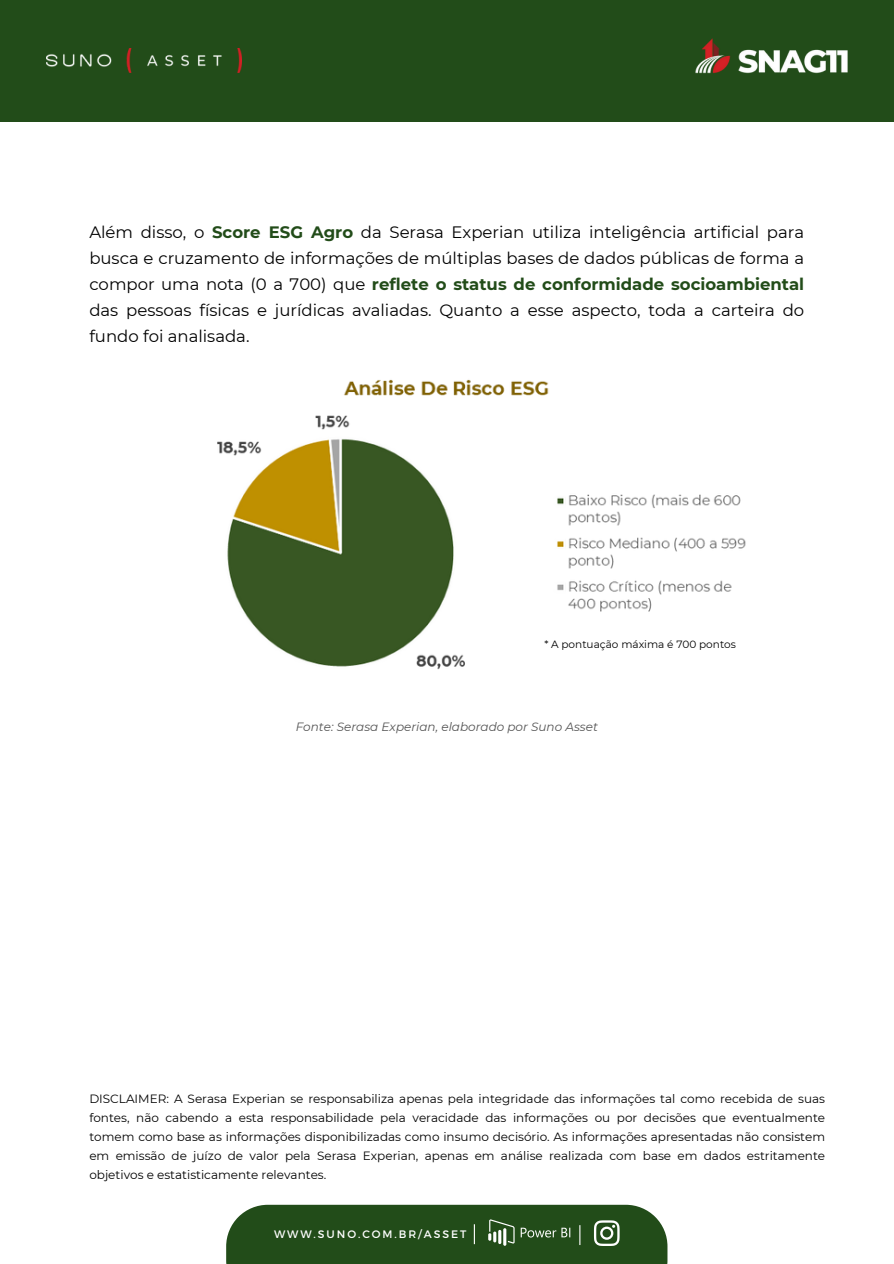
<style>
.page{position:relative;width:894px;height:1264px;background:#fff}
.page>*{position:absolute;margin:0;border:0;box-sizing:border-box;transform-origin:0 0}
.t1{font:16.5px/25.8px "Montserrat";color:#000;text-align:justify}
.t2{font:12px/19px "Montserrat";color:#000;text-align:justify}
.t3{font:italic 12px "Montserrat";color:#545454}
.t4{font:10.8px "Montserrat";letter-spacing:.18em;color:#fff}
.t5{font:10.5px "Montserrat";color:#000}
.s1{font-weight:700;color:#224c19}
</style>
<div class="page">
<div style="left:0;top:0;width:893px;height:122px;background:#224c19"></div>
<img style="left:46px;top:49px;width:195px;height:24px">
<img style="left:695px;top:38px;width:153px;height:36px">
<div style="left:226px;top:1204px;width:441px;height:59px;background:#224c19"></div>
<hr style="left:473px;top:1224px;width:2px;height:20px;background:#fff">
<svg style="left:488px;top:1219px;width:26px;height:26px"></svg>
<svg style="left:520px;top:1227px;width:50px;height:10px"></svg>
<svg style="left:579px;top:1225px;width:1px;height:19px"></svg>
<svg style="left:594px;top:1220px;width:25px;height:25px"></svg>
<img style="left:217px;top:379px;width:529px;height:291px">
<p class="t1" style="left:89px;top:219px;width:716px">Além disso, o <span class="s1">Score ESG Agro</span> da Serasa Experian utiliza inteligência artificial para busca e cruzamento de informações de múltiplas bases de dados públicas de forma a compor uma nota (0 a 700) que <span class="s1">reflete o status de conformidade socioambiental </span>das pessoas físicas e jurídicas avaliadas. Quanto a esse aspecto, toda a carteira do fundo foi analisada.</p>
<p class="t5" style="left:544px;top:637px;width:193px">* A pontuação máxima é 700 pontos</p>
<p class="t3" style="left:295px;top:719px;width:303px">Fonte: Serasa Experian, elaborado por Suno Asset</p>
<p class="t2" style="left:89px;top:1089px;width:737px">DISCLAIMER: A Serasa Experian se responsabiliza apenas pela integridade das informações tal como recebida de suas fontes, não cabendo a esta responsabilidade pela veracidade das informações ou por decisões que eventualmente tomem como base as informações disponibilizadas como insumo decisório. As informações apresentadas não consistem em emissão de juízo de valor pela Serasa Experian, apenas em análise realizada com base em dados estritamente objetivos e estatisticamente relevantes.</p>
<p class="t4" style="left:274px;top:1226px;width:194px">WWW.SUNO.COM.BR/ASSET</p>
</div>
